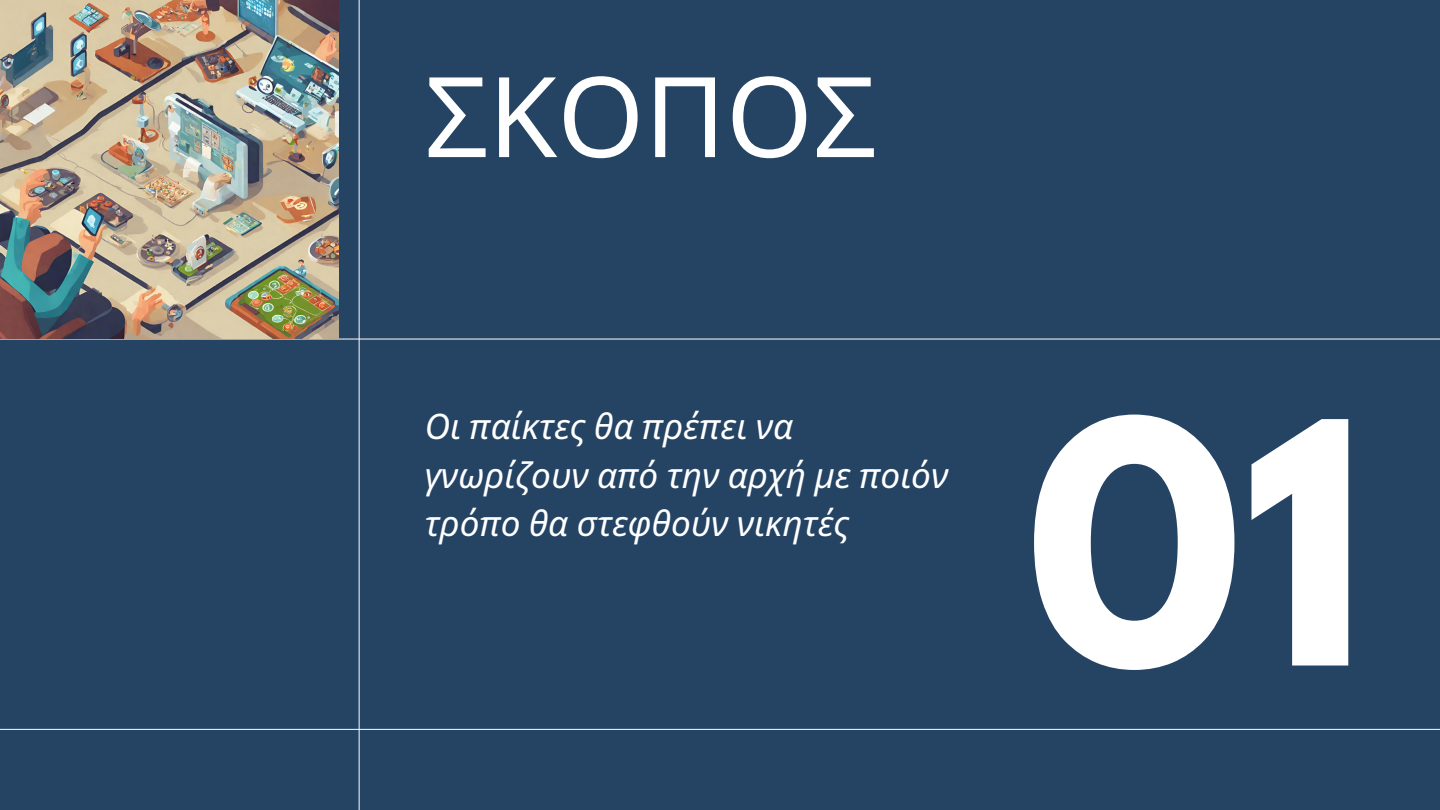
<style>
.page{position:relative;width:1440px;height:810px;background:#254464}
.page>*{position:absolute;margin:0;border:0;box-sizing:border-box;transform-origin:0 0}
.t1{font:700 298.7px "League Spartan";color:#fff}
.t2{font:111.5px "Noto Sans";color:#fff}
.t3{font:italic 35.1px/48.8px "Noto Sans";color:#fff}
</style>
<div class="page">
<hr style="left:359px;top:0;width:1px;height:810px;background:#fff">
<hr style="left:0;top:339px;width:1440px;height:1px;background:#fff">
<hr style="left:0;top:729px;width:1440px;height:1px;background:#fff">
<img style="left:0;top:0;width:339px;height:339px">
<h2 class="t2" style="left:425px;top:38px;width:453px">ΣΚΟΠΟΣ</h2>
<p class="t3" style="left:425px;top:401px;width:525px">Οι παίκτες θα πρέπει να γνωρίζουν από την αρχή με ποιόν τρόπο θα στεφθούν νικητές</p>
<p class="t1" style="left:1026px;top:397px;width:342px">01</p>
</div>
